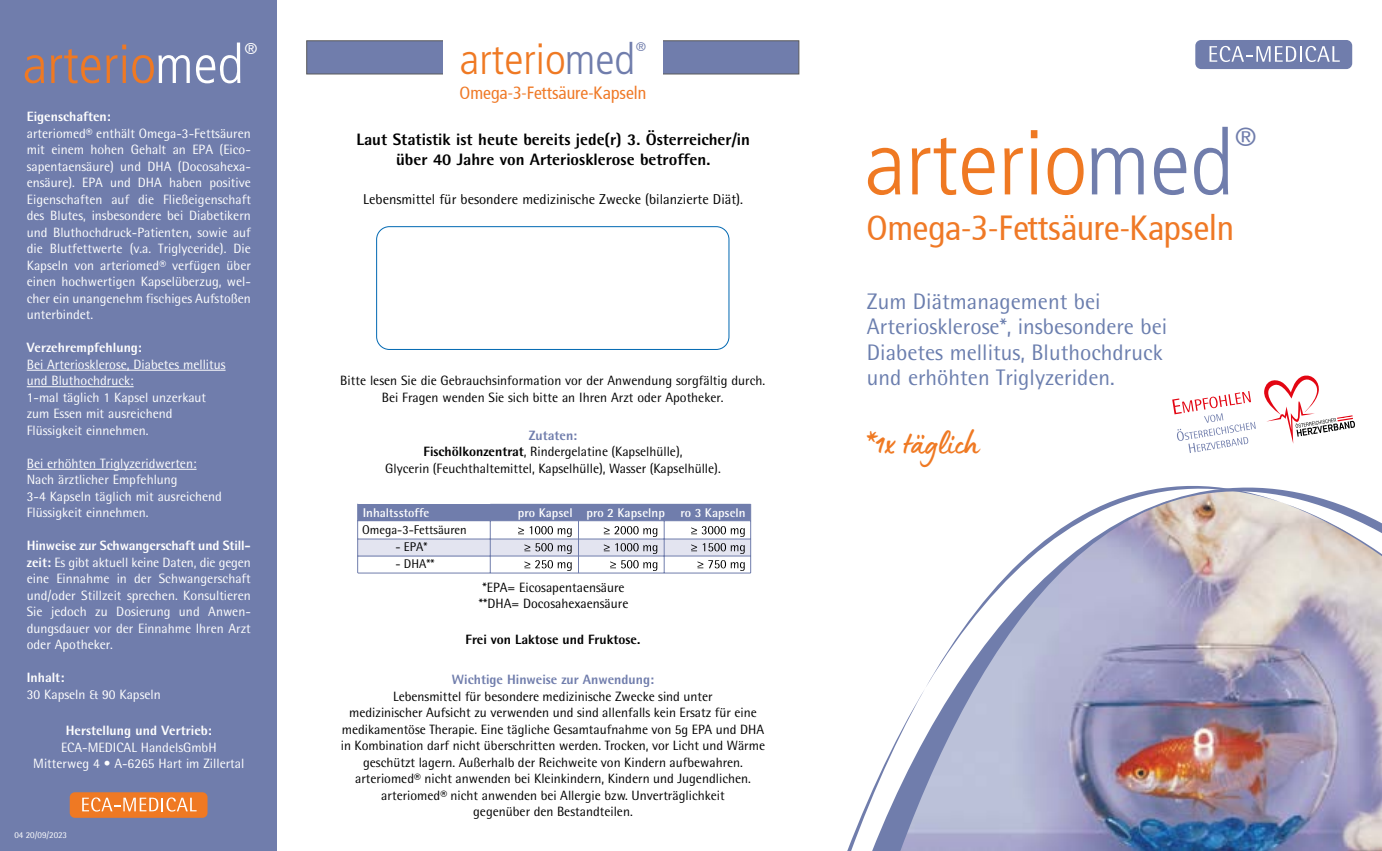
<style>
.page{position:relative;width:1382px;height:851px;background:#fff}
.page>*{position:absolute;margin:0;border:0;box-sizing:border-box;transform-origin:0 0}
.t1{font:300 condensed 90.15px "Frutiger";color:#ef7923;scale:1.05 1}
.t2{font:300 condensed 53.85px "Frutiger";color:#ef7923;scale:1.05 1}
.t3{font:300 condensed 42.9px "Frutiger";color:#ef7923;scale:1.05 1}
.t4{font:34.95px "Lumios Marker";color:#ef7923}
.t5{font:condensed 34.8px "Frutiger";color:#ef7926}
.t6{font:condensed 26.25px "Frutiger";color:#707dac;scale:1.05 1}
.t7{font:22.5px/25.5px "Rotis Semi Sans";color:#6b7eae}
.t8{font:condensed 17.7px "Frutiger";color:#ef7926}
.t9{font:800 16.5px/19.5px "Rotis Semi Sans Std";color:#000;text-align:center}
.t10{font:condensed 15.75px "Frutiger";color:#fff;scale:1.05 1}
.t11{font:14.25px "Rotis Semi Sans";color:#000}
.t12{font:13.5px/16.5px "Rotis Semi Sans";color:#fff;text-align:justify}
.t13{font:13.5px/16.5px "Rotis Semi Sans";color:#000;text-align:center}
.t14{font:800 13.5px "Rotis Semi Sans Std";color:#fff}
.t15{font:800 13.5px "Rotis Semi Sans Std";color:#707dac}
.t16{font:800 13.5px "Rotis Semi Sans Std";color:#000}
.t17{font:700 12.6px "Rotis Semi Sans";color:#fff}
.t18{font:12.6px "Rotis Semi Sans";color:#000}
.t19{font:condensed 12.45px "Frutiger";color:#707dac;scale:1.05 1}
.t20{font:9px "Rotis Semi Sans";color:#fff}
.s1{color:#fff}
.s2{font-family:"Rotis Semi Sans Std";font-weight:800}
.s3{color:#707dac}
</style>
<div class="page">
<img style="left:847px;top:486px;width:535px;height:364px">
<div style="left:307px;top:41px;width:492px;height:33px;background:#707dac;border:1px solid #5a5a5b"></div>
<div style="left:443px;top:27px;width:219px;height:57px;background:#fff"></div>
<div style="left:0;top:0;width:276px;height:850px;background:#707dac"></div>
<hr style="left:27px;top:370px;width:199px;height:1px;background:#fff">
<hr style="left:27px;top:386px;width:107px;height:1px;background:#fff">
<hr style="left:27px;top:469px;width:170px;height:1px;background:#fff">
<div style="left:1195px;top:40px;width:157px;height:29px;background:#707dac;border-radius:6px"></div>
<svg style="left:1209px;top:46px;width:131px;height:16px"></svg>
<div style="left:376px;top:226px;width:353px;height:124px;border:1px solid #0068b2;border-radius:13px"></div>
<div style="left:70px;top:792px;width:138px;height:25px;background:#ef7923;border-radius:5px"></div>
<svg style="left:82px;top:797px;width:115px;height:14px"></svg>
<svg style="left:1172px;top:375px;width:183px;height:78px"></svg>
<div style="left:358px;top:539px;width:132px;height:17px;background:#e3e4f0"></div>
<div style="left:358px;top:503px;width:132px;height:17px;background:#707dac"></div>
<div style="left:490px;top:503px;width:261px;height:17px;background:#707dac"></div>
<hr style="left:358px;top:520px;width:393px;height:1px;background:#707dac">
<hr style="left:358px;top:538px;width:393px;height:1px;background:#707dac">
<hr style="left:358px;top:555px;width:393px;height:1px;background:#707dac">
<hr style="left:358px;top:572px;width:393px;height:1px;background:#707dac">
<hr style="left:490px;top:504px;width:1px;height:69px;background:#707dac">
<hr style="left:578px;top:504px;width:1px;height:69px;background:#707dac">
<hr style="left:664px;top:504px;width:1px;height:69px;background:#707dac">
<hr style="left:750px;top:504px;width:1px;height:68px;background:#707dac">
<hr style="left:357px;top:503px;width:1px;height:69px;background:#707dac">
<svg style="left:490px;top:526px;width:261px;height:45px"></svg>
<h2 class="t2" style="left:22px;top:34px;width:212px">arterio<span class="s1">med</span></h2>
<p class="t10" style="left:244px;top:39px;width:14px">®</p>
<p class="t14" style="left:27px;top:108px;width:86px">Eigenschaften:</p>
<p class="t12" style="left:27px;top:125px;width:226px">arteriomed® enthält Omega-3-Fettsäuren mit einem hohen Gehalt an EPA (Eico&shy;sapentaensäure) und DHA (Docosahexa&shy;ensäure). EPA und DHA haben positive Eigenschaften auf die Fließeigenschaft des Blutes, insbesondere bei Diabetikern und Bluthochdruck-Patienten, sowie auf die Blutfettwerte (v.a. Triglyceride). Die Kapseln von arteriomed® verfügen über einen hochwertigen Kapselüberzug, wel&shy;cher ein unangenehm fischiges Aufstoßen unterbindet.</p>
<p class="t14" style="left:27px;top:339px;width:117px">Verzehrempfehlung:</p>
<p class="t12" style="left:27px;top:356px;width:200px;text-align:left">Bei Arteriosklerose, Diabetes mellitus und Bluthochdruck:<br>1-mal täglich 1 Kapsel unzerkaut zum Essen mit ausreichend<br>Flüssigkeit einnehmen.</p>
<p class="t12" style="left:27px;top:455px;width:197px;text-align:left">Bei erhöhten Triglyzeridwerten:<br>Nach ärztlicher Empfehlung<br>3-4 Kapseln täglich mit ausreichend<br>Flüssigkeit einnehmen.</p>
<p class="t14" style="left:27px;top:537px;width:226px">Hinweise zur Schwangerschaft und Still-</p>
<p class="t12" style="left:27px;top:554px;width:226px"><span class="s2">zeit:</span> Es gibt aktuell keine Daten, die gegen eine Einnahme in der Schwangerschaft und/oder Stillzeit sprechen. Konsultieren Sie jedoch zu Dosierung und Anwen&shy;dungsdauer vor der Einnahme Ihren Arzt oder Apotheker.</p>
<p class="t14" style="left:27px;top:669px;width:39px">Inhalt:</p>
<p class="t12" style="left:27px;top:686px;width:135px">30 Kapseln &amp; 90 Kapseln</p>
<p class="t14" style="left:66px;top:721px;width:148px">Herstellung und Vertrieb:</p>
<p class="t12" style="left:33px;top:738px;width:213px;text-align:center">ECA-MEDICAL HandelsGmbH<br>Mitterweg 4 • A-6265 Hart im Zillertal</p>
<p class="t20" style="left:14px;top:830px;width:54px">04 20/09/2023</p>
<h3 class="t3" style="left:460px;top:35px;width:169px">arterio<span class="s3">med</span></h3>
<p class="t19" style="left:636px;top:40px;width:11px">®</p>
<h3 class="t8" style="left:460px;top:82px;width:188px">Omega-3-Fettsäure-Kapseln</h3>
<p class="t9" style="left:356px;top:129px;width:395px">Laut Statistik ist heute bereits jede(r) 3. Österreicher/in über 40 Jahre von Arteriosklerose betroffen.</p>
<p class="t11" style="left:363px;top:190px;width:381px">Lebensmittel für besondere medizinische Zwecke (bilanzierte Diät).</p>
<p class="t13" style="left:340px;top:372px;width:426px">Bitte lesen Sie die Gebrauchsinformation vor der Anwendung sorgfältig durch.<br>Bei Fragen wenden Sie sich bitte an Ihren Arzt oder Apotheker.</p>
<p class="t15" style="left:529px;top:426px;width:50px">Zutaten:</p>
<p class="t13" style="left:385px;top:443px;width:337px"><span class="s2">Fischölkonzentrat</span>, Rindergelatine (Kapselhülle),<br>Glycerin (Feuchthaltemittel, Kapselhülle), Wasser (Kapselhülle).</p>
<p class="t17" style="left:363px;top:504px;width:68px">Inhaltsstoffe</p>
<p class="t17" style="left:518px;top:504px;width:229px">pro Kapsel pro 2 Kapselnp ro 3 Kapseln</p>
<p class="t18" style="left:362px;top:522px;width:106px">Omega-3-Fettsäuren</p>
<p class="t18" style="left:396px;top:539px;width:33px">- EPA*</p>
<p class="t18" style="left:396px;top:556px;width:40px">- DHA**</p>
<p class="t13" style="left:479px;top:578px;width:151px;text-align:left">*EPA= Eicosapentaensäure **DHA= Docosahexaensäure</p>
<p class="t16" style="left:466px;top:630px;width:176px">Frei von Laktose und Fruktose.</p>
<p class="t15" style="left:452px;top:671px;width:204px">Wichtige Hinweise zur Anwendung:</p>
<p class="t13" style="left:341px;top:687px;width:426px">Lebensmittel für besondere medizinische Zwecke sind unter<br>medizinischer Aufsicht zu verwenden und sind allenfalls kein Ersatz für eine medikamentöse Therapie. Eine tägliche Gesamtaufnahme von 5g EPA und DHA in Kombination darf nicht überschritten werden. Trocken, vor Licht und Wärme geschützt lagern. Außerhalb der Reichweite von Kindern aufbewahren. arteriomed® nicht anwenden bei Kleinkindern, Kindern und Jugendlichen. arteriomed® nicht anwenden bei Allergie bzw. Unverträglichkeit<br>gegenüber den Bestandteilen.</p>
<h1 class="t1" style="left:864px;top:112px;width:354px">arterio<span class="s3">med</span></h1>
<h3 class="t6" style="left:1235px;top:121px;width:22px">®</h3>
<h3 class="t5" style="left:866px;top:207px;width:369px">Omega-3-Fettsäure-Kapseln</h3>
<h3 class="t7" style="left:867px;top:288px;width:302px">Zum Diätmanagement bei<br>Arteriosklerose*, insbesondere bei<br>Diabetes mellitus, Bluthochdruck und erhöhten Triglyzeriden.</h3>
<h3 class="t4" style="left:863px;top:420px;width:117px">*1x täglich</h3>
</div>
